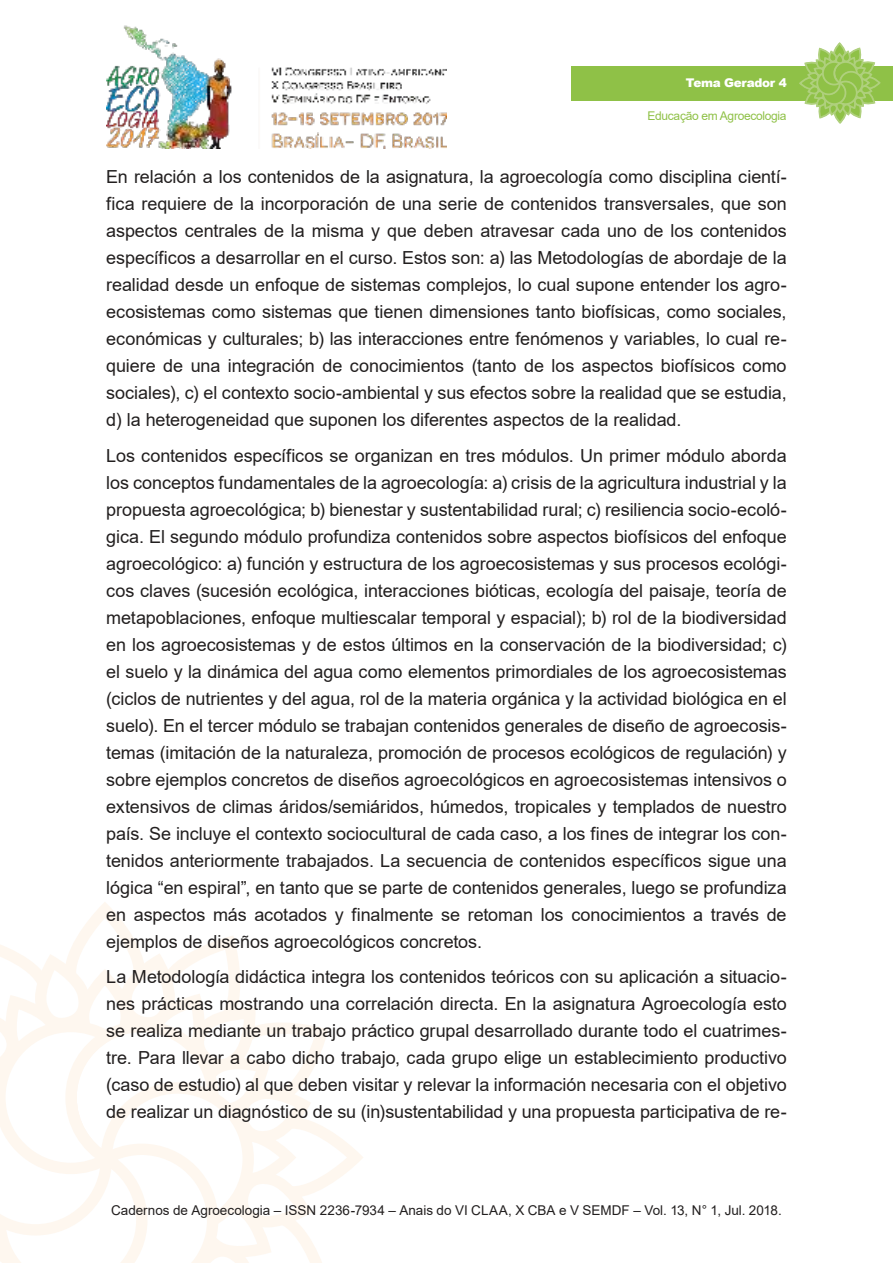
<style>
.page{position:relative;width:893px;height:1263px;background:#fff}
.page>*{position:absolute;margin:0;border:0;box-sizing:border-box;transform-origin:0 0}
.t1{font:18px/27px "Arial";letter-spacing:-.005em;color:#221f1f;text-align:justify}
.t2{font:13.5px "Arial";color:#221f1f}
.t3{font:12px "Arial";letter-spacing:-.025em;color:#8fc147}
.t4{font:900 12px "Arial";letter-spacing:-.025em;color:#fff}
</style>
<div class="page">
<img style="left:106px;top:25px;width:340px;height:124px">
<svg style="left:0;top:910px;width:363px;height:353px"></svg>
<div style="left:571px;top:66px;width:322px;height:34px;background:#8fc147"></div>
<svg style="left:798px;top:43px;width:83px;height:81px"></svg>
<p class="t4" style="left:686px;top:76px;width:102px">Tema Gerador 4</p>
<p class="t3" style="left:647px;top:112px;width:141px">Educação em Agroecologia</p>
<p class="t1" style="left:106px;top:165px;width:682px">En relación a los contenidos de la asignatura, la agroecología como disciplina cientí&shy;fica requiere de la incorporación de una serie de contenidos transversales, que son aspectos centrales de la misma y que deben atravesar cada uno de los contenidos específicos a desarrollar en el curso. Estos son: a) las Metodologías de abordaje de la realidad desde un enfoque de sistemas complejos, lo cual supone entender los agro&shy;ecosistemas como sistemas que tienen dimensiones tanto biofísicas, como sociales, económicas y culturales; b) las interacciones entre fenómenos y variables, lo cual re&shy;quiere de una integración de conocimientos (tanto de los aspectos biofísicos como sociales), c) el contexto socio-ambiental y sus efectos sobre la realidad que se estudia, d) la heterogeneidad que suponen los diferentes aspectos de la realidad.</p>
<p class="t1" style="left:106px;top:444px;width:682px">Los contenidos específicos se organizan en tres módulos. Un primer módulo aborda los conceptos fundamentales de la agroecología: a) crisis de la agricultura industrial y la propuesta agroecológica; b) bienestar y sustentabilidad rural; c) resiliencia socio-ecoló&shy;gica. El segundo módulo profundiza contenidos sobre aspectos biofísicos del enfoque agroecológico: a) función y estructura de los agroecosistemas y sus procesos ecológi&shy;cos claves (sucesión ecológica, interacciones bióticas, ecología del paisaje, teoría de metapoblaciones, enfoque multiescalar temporal y espacial); b) rol de la biodiversidad en los agroecosistemas y de estos últimos en la conservación de la biodiversidad; c) el suelo y la dinámica del agua como elementos primordiales de los agroecosistemas (ciclos de nutrientes y del agua, rol de la materia orgánica y la actividad biológica en el suelo). En el tercer módulo se trabajan contenidos generales de diseño de agroecosis&shy;temas (imitación de la naturaleza, promoción de procesos ecológicos de regulación) y sobre ejemplos concretos de diseños agroecológicos en agroecosistemas intensivos o extensivos de climas áridos/semiáridos, húmedos, tropicales y templados de nuestro país. Se incluye el contexto sociocultural de cada caso, a los fines de integrar los con&shy;tenidos anteriormente trabajados. La secuencia de contenidos específicos sigue una lógica “en espiral”, en tanto que se parte de contenidos generales, luego se profundiza en aspectos más acotados y finalmente se retoman los conocimientos a través de ejemplos de diseños agroecológicos concretos.</p>
<p class="t1" style="left:106px;top:965px;width:682px">La Metodología didáctica integra los contenidos teóricos con su aplicación a situacio&shy;nes prácticas mostrando una correlación directa. En la asignatura Agroecología esto se realiza mediante un trabajo práctico grupal desarrollado durante todo el cuatrimes&shy;tre. Para llevar a cabo dicho trabajo, cada grupo elige un establecimiento productivo (caso de estudio) al que deben visitar y relevar la información necesaria con el objetivo de realizar un diagnóstico de su (in)sustentabilidad y una propuesta participativa de re-</p>
<p class="t2" style="left:111px;top:1205px;width:672px">Cadernos de Agroecologia – ISSN 2236-7934 – Anais do VI CLAA, X CBA e V SEMDF – Vol. 13, N° 1, Jul. 2018.</p>
</div>
